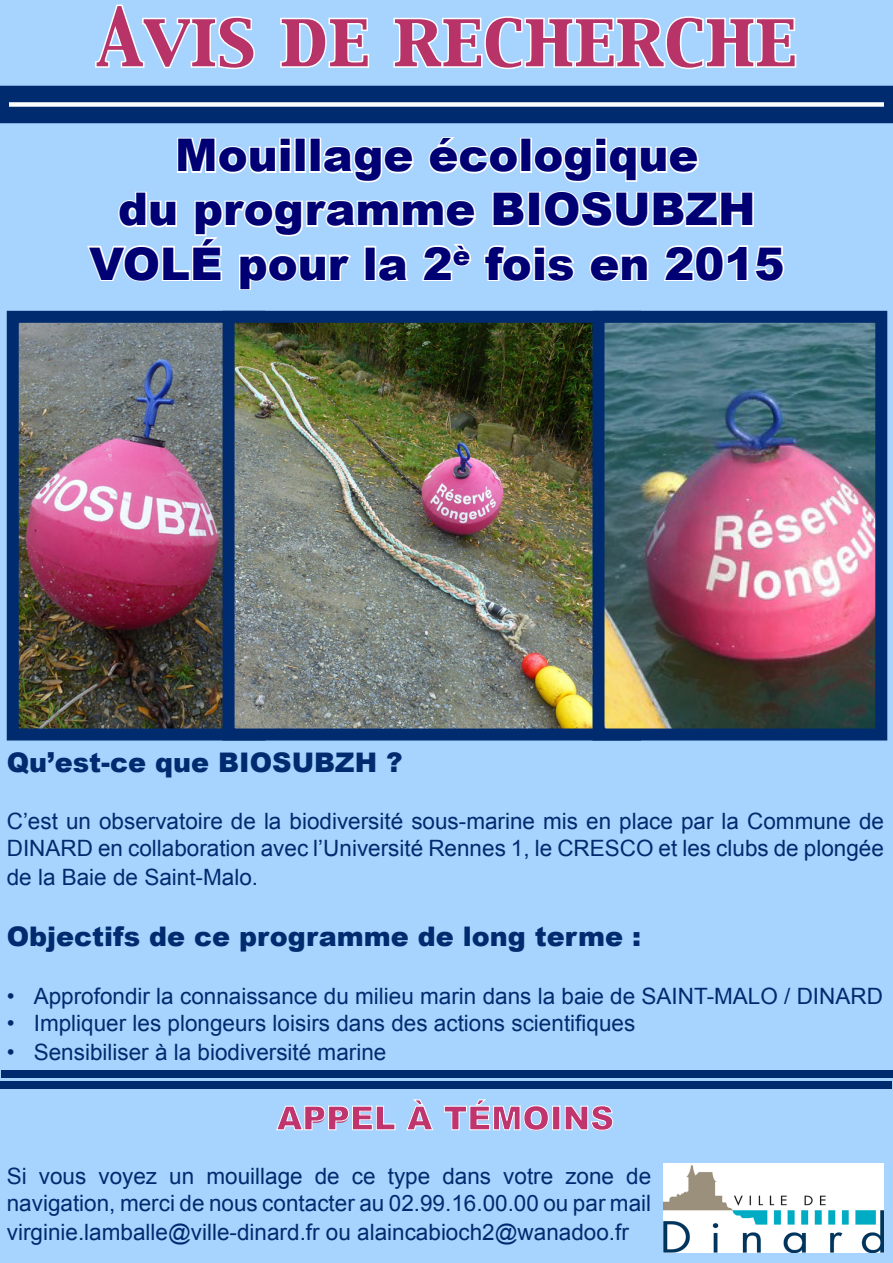
<style>
.page{position:relative;width:893px;height:1263px;background:#a7d3ff}
.page>*{position:absolute;margin:0;border:0;box-sizing:border-box;transform-origin:0 0}
.t1{font:70.5px "Capitals";color:#b83368}
.t2{font:900 45px "Arial";color:#000074}
.t3{font:900 33px "Arial";color:#c0356e}
.t4{font:900 27px "Arial";color:#002c6f}
.t5{font:22.5px/27.9px "Arial";color:#002c6f;text-align:justify}
</style>
<div class="page">
<svg style="left:95px;top:4px;width:160px;height:66px"></svg>
<svg style="left:280px;top:17px;width:90px;height:51px"></svg>
<svg style="left:393px;top:16px;width:404px;height:54px"></svg>
<svg style="left:0;top:86px;width:893px;height:204px"></svg>
<svg style="left:276px;top:1105px;width:120px;height:26px"></svg>
<svg style="left:406px;top:1099px;width:27px;height:32px"></svg>
<svg style="left:444px;top:1099px;width:105px;height:32px"></svg>
<div style="left:552px;top:1106px;width:8px;height:24px;border:1px solid #fff"></div>
<svg style="left:564px;top:1105px;width:49px;height:26px"></svg>
<img style="left:20px;top:324px;width:203px;height:403px">
<div style="left:7px;top:311px;width:258px;height:429px;border:12px solid #002c6f"></div>
<img style="left:236px;top:324px;width:356px;height:403px">
<div style="left:223px;top:311px;width:418px;height:429px;border:12px solid #002c6f"></div>
<img style="left:605px;top:324px;width:269px;height:403px">
<div style="left:592px;top:311px;width:295px;height:429px;border:12px solid #002c6f"></div>
<div style="left:2px;top:1070px;width:891px;height:7px;background:#002c6f"></div>
<div style="left:0;top:1081px;width:891px;height:7px;background:#002c6f"></div>
<img style="left:663px;top:1163px;width:220px;height:89px">
<p class="t1" style="left:96px;top:-10px;width:702px">Avis de recherche</p>
<p class="t2" style="left:175px;top:123px;width:525px">Mouillage écologique</p>
<p class="t2" style="left:118px;top:177px;width:639px">du programme BIOSUBZH</p>
<p class="t2" style="left:89px;top:231px;width:697px">VOLÉ pour la 2<sup>è</sup> fois en 2015</p>
<p class="t4" style="left:7px;top:742px;width:397px">Qu’est-ce que BIOSUBZH ?</p>
<p class="t5" style="left:7px;top:807px;width:879px">C’est un observatoire de la biodiversité sous-marine mis en place par la Commune de DINARD en collaboration avec l’Université Rennes 1, le CRESCO et les clubs de plongée de la Baie de Saint-Malo.</p>
<p class="t4" style="left:7px;top:917px;width:636px">Objectifs de ce programme de long terme :</p>
<p class="t5" style="left:7px;top:982px;width:878px">• Approfondir la connaissance du milieu marin dans la baie de SAINT-MALO / DINARD</p>
<p class="t5" style="left:7px;top:1009px;width:630px">• Impliquer les plongeurs loisirs dans des actions scientifiques</p>
<p class="t5" style="left:7px;top:1038px;width:381px">• Sensibiliser à la biodiversité marine</p>
<p class="t3" style="left:277px;top:1094px;width:339px">APPEL À TÉMOINS</p>
<p class="t5" style="left:7px;top:1162px;width:646px">Si vous voyez un mouillage de ce type dans votre zone de navigation, merci de nous contacter au 02.99.16.00.00 ou par mail virginie.lamballe@ville-dinard.fr ou alaincabioch2@wanadoo.fr</p>
</div>
